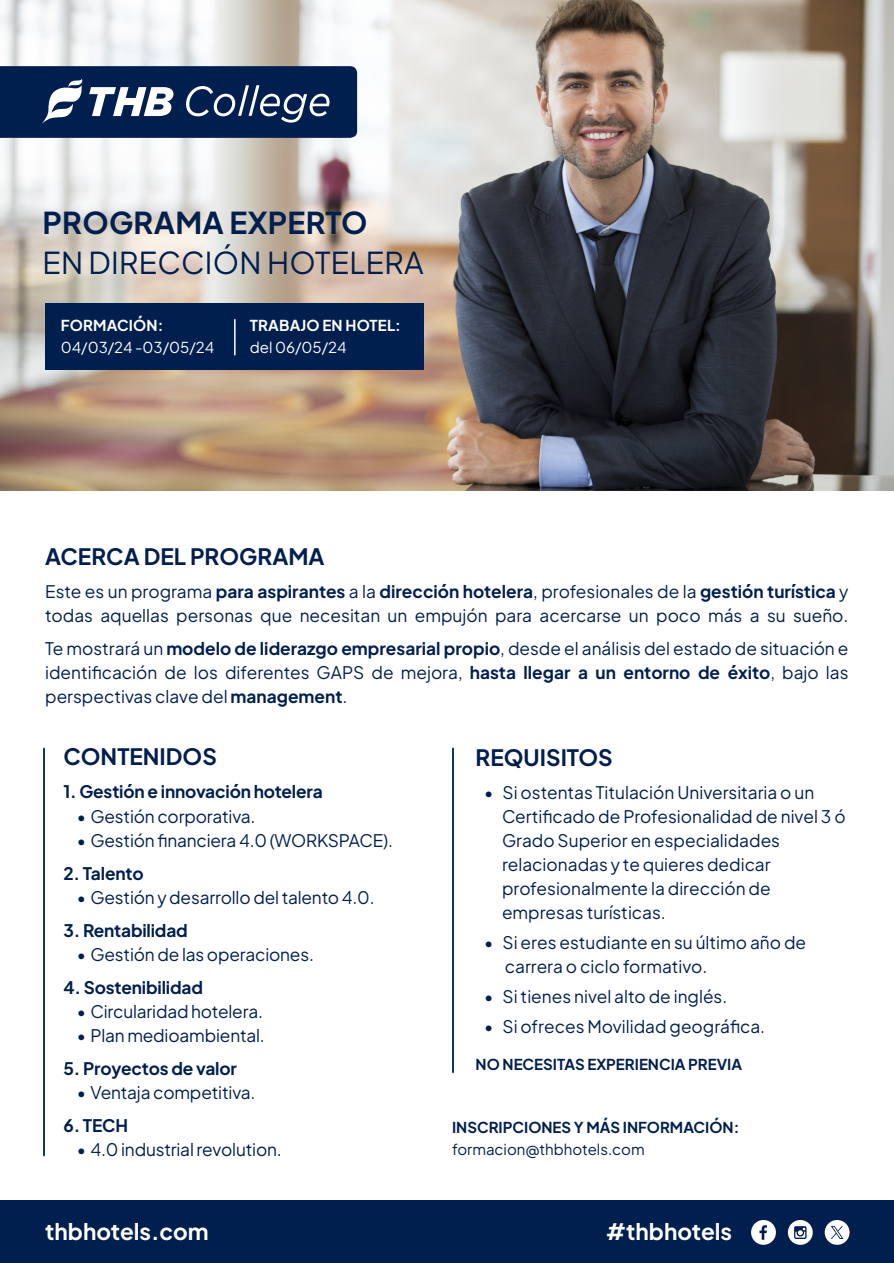
<style>
.page{position:relative;width:894px;height:1263px;background:#fff}
.page>*{position:absolute;margin:0;border:0;box-sizing:border-box;transform-origin:0 0}
.t1{font:30px "Plus Jakarta Sans";letter-spacing:.01em;color:#001f4e}
.t2{font:700 30px "Plus Jakarta Sans";letter-spacing:.01em;color:#001f4e}
.t3{font:700 22.5px "Plus Jakarta Sans";color:#001f4e}
.t4{font:700 22.5px "Plus Jakarta Sans";color:#fff}
.t5{font:17.25px/24px "Plus Jakarta Sans";color:#001f4e}
.t6{font:700 17.25px "Plus Jakarta Sans";letter-spacing:-.01em;color:#001f4e}
.t7{font:700 15px "Plus Jakarta Sans";color:#001f4e}
.t8{font:15px "Plus Jakarta Sans";color:#fff}
.t9{font:700 15px "Plus Jakarta Sans";letter-spacing:.01em;color:#fff}
.t10{font:15px "Plus Jakarta Sans";color:#001f4e}
.s1{font-weight:700}
</style>
<div class="page">
<img style="left:1px;top:0;width:892px;height:491px">
<svg style="left:0;top:66px;width:357px;height:72px;background:#223d65"></svg>
<hr style="left:43px;top:748px;width:2px;height:407px;background:#001f4e">
<hr style="left:452px;top:748px;width:1px;height:324px;background:#001f4e">
<div style="left:46px;top:303px;width:378px;height:67px;background:#001f4e"></div>
<hr style="left:234px;top:320px;width:1px;height:35px;background:#fff">
<div style="left:0;top:1200px;width:893px;height:63px;background:#001f4e"></div>
<svg style="left:751px;top:1220px;width:24px;height:25px"></svg>
<svg style="left:787px;top:1220px;width:25px;height:25px"></svg>
<svg style="left:824px;top:1220px;width:25px;height:25px"></svg>
<h1 class="t2" style="left:42px;top:203px;width:326px">PROGRAMA EXPERTO</h1>
<h1 class="t1" style="left:42px;top:243px;width:382px">EN DIRECCIÓN HOTELERA</h1>
<p class="t9" style="left:61px;top:315px;width:104px">FORMACIÓN:</p>
<p class="t8" style="left:61px;top:338px;width:155px">04/03/24 -03/05/24</p>
<p class="t9" style="left:250px;top:315px;width:152px">TRABAJO EN HOTEL:</p>
<p class="t8" style="left:250px;top:338px;width:98px">del 06/05/24</p>
<h2 class="t3" style="left:45px;top:542px;width:281px">ACERCA DEL PROGRAMA</h2>
<p class="t5" style="left:45px;top:579px;width:804px">Este es un programa <span class="s1">para aspirantes</span> a la <span class="s1">dirección hotelera</span>, profesionales de la <span class="s1">gestión turística</span> y todas aquellas personas que necesitan un empujón para acercarse un poco más a su sueño.</p>
<p class="t5" style="left:45px;top:636px;width:804px;text-align:justify">Te mostrará un <span class="s1">modelo de liderazgo empresarial propio</span>, desde el análisis del estado de situación e identificación de los diferentes GAPS de mejora, <span class="s1">hasta llegar a un entorno de éxito</span>, bajo las perspectivas clave del <span class="s1">management</span>.</p>
<h2 class="t3" style="left:63px;top:742px;width:155px">CONTENIDOS</h2>
<p class="t6" style="left:63px;top:781px;width:261px">1. Gestión e innovación hotelera</p>
<p class="t5" style="left:77px;top:803px;width:180px">• Gestión corporativa.</p>
<p class="t5" style="left:77px;top:827px;width:317px">• Gestión financiera 4.0 (WORKSPACE).</p>
<p class="t6" style="left:63px;top:862px;width:82px">2. Talento</p>
<p class="t5" style="left:77px;top:884px;width:299px">• Gestión y desarrollo del talento 4.0.</p>
<p class="t6" style="left:63px;top:919px;width:126px">3. Rentabilidad</p>
<p class="t5" style="left:77px;top:941px;width:238px">• Gestión de las operaciones.</p>
<p class="t6" style="left:63px;top:976px;width:141px">4. Sostenibilidad</p>
<p class="t5" style="left:77px;top:998px;width:188px">• Circularidad hotelera.</p>
<p class="t5" style="left:77px;top:1022px;width:189px">• Plan medioambiental.</p>
<p class="t6" style="left:63px;top:1057px;width:175px">5. Proyectos de valor</p>
<p class="t5" style="left:77px;top:1079px;width:180px">• Ventaja competitiva.</p>
<p class="t6" style="left:63px;top:1114px;width:66px">6. TECH</p>
<p class="t5" style="left:77px;top:1136px;width:206px">• 4.0 industrial revolution.</p>
<h2 class="t3" style="left:475px;top:742px;width:139px">REQUISITOS</h2>
<p class="t5" style="left:502px;top:780px;width:345px;text-indent:-18px">• Si ostentas Titulación Universitaria o un Certificado de Profesionalidad de nivel 3 ó Grado Superior en especialidades relacionadas y te quieres dedicar profesionalmente la dirección de empresas turísticas.</p>
<p class="t5" style="left:504px;top:930px;width:303px;text-indent:-21px">• Si eres estudiante en su último año de carrera o ciclo formativo.</p>
<p class="t5" style="left:484px;top:984px;width:245px">• Si tienes nivel alto de inglés.</p>
<p class="t5" style="left:484px;top:1014px;width:282px">• Si ofreces Movilidad geográfica.</p>
<p class="t7" style="left:475px;top:1055px;width:268px">NO NECESITAS EXPERIENCIA PREVIA</p>
<p class="t7" style="left:452px;top:1117px;width:289px">INSCRIPCIONES Y MÁS INFORMACIÓN:</p>
<p class="t10" style="left:452px;top:1139px;width:194px">formacion@thbhotels.com</p>
<h2 class="t4" style="left:45px;top:1217px;width:165px">thbhotels.com</h2>
<h2 class="t4" style="left:605px;top:1217px;width:128px">#thbhotels</h2>
</div>
